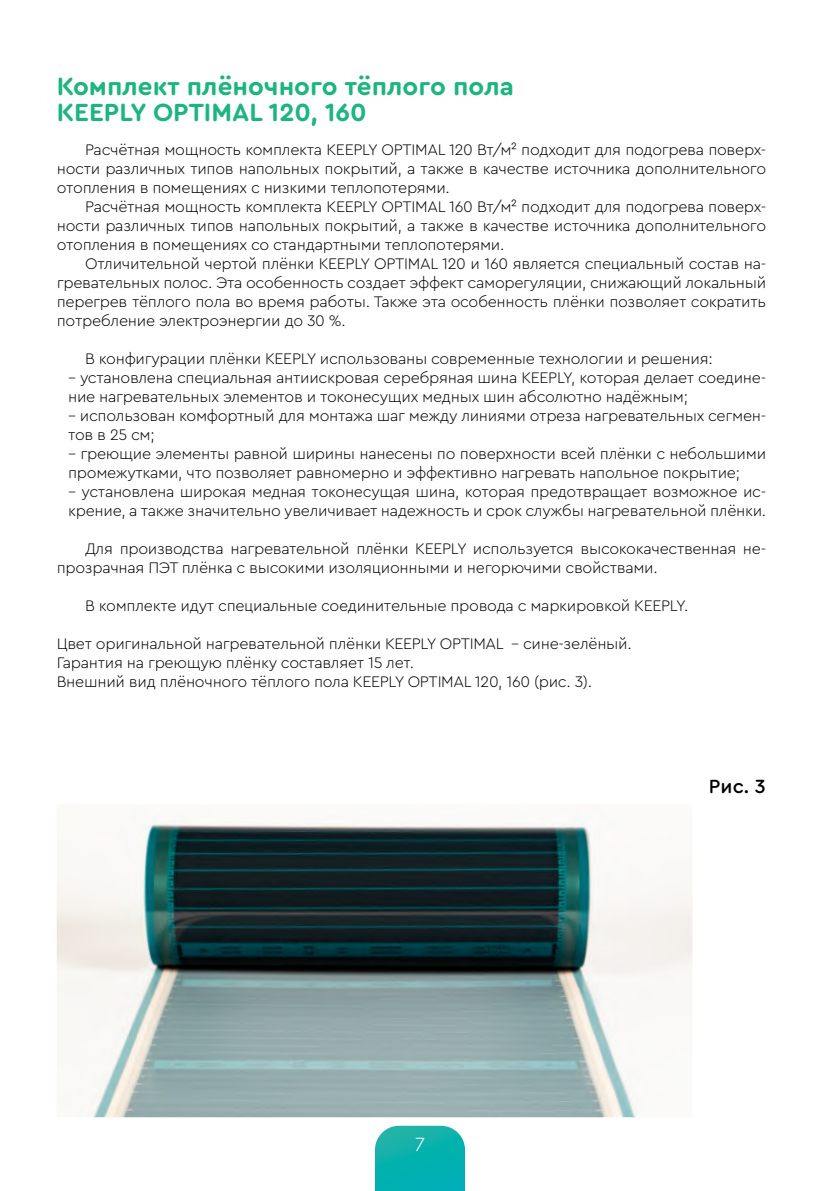
<style>
.page{position:relative;width:840px;height:1191px;background:#fff}
.page>*{position:absolute;margin:0;border:0;box-sizing:border-box;transform-origin:0 0}
.t1{font:700 26px/26px "Cera Round Pro";color:#1cb57f}
.t2{font:500 20px "Cera Round Pro";color:#000}
.t3{font:300 20px "Cera Round Pro DEMO";color:#fff}
.t4{font:300 16px/19px "Cera Round Pro";letter-spacing:-.02em;color:#000}
</style>
<div class="page">
<svg style="left:375px;top:1125px;width:89px;height:66px;background:#15b4b2"></svg>
<img style="left:57px;top:821px;width:635px;height:296px">
<h1 class="t1" style="left:57px;top:72px;width:458px">Комплект плёночного тёплого пола<br>KEEPLY OPTIMAL 120, 160</h1>
<p class="t4" style="left:57px;top:139px;width:710px;text-align:justify;text-indent:28px">Расчётная мощность комплекта KEEPLY OPTIMAL 120 Вт/м² подходит для подогрева поверх&shy;ности различных типов напольных покрытий, а также в качестве источника дополнительного отопления в помещениях с низкими теплопотерями.</p>
<p class="t4" style="left:57px;top:196px;width:710px;text-align:justify;text-indent:28px">Расчётная мощность комплекта KEEPLY OPTIMAL 160 Вт/м² подходит для подогрева поверх&shy;ности различных типов напольных покрытий, а также в качестве источника дополнительного отопления в помещениях со стандартными теплопотерями.</p>
<p class="t4" style="left:57px;top:253px;width:710px;text-align:justify;text-indent:28px">Отличительной чертой плёнки KEEPLY OPTIMAL 120 и 160 является специальный состав на&shy;гревательных полос. Эта особенность создает эффект саморегуляции, снижающий локальный перегрев тёплого пола во время работы. Также эта особенность плёнки позволяет сократить потребление электроэнергии до 30 %.</p>
<p class="t4" style="left:85px;top:348px;width:628px">В конфигурации плёнки KEEPLY использованы современные технологии и решения:</p>
<p class="t4" style="left:68px;top:367px;width:699px">– установлена специальная антиискровая серебряная шина KEEPLY, которая делает соедине&shy;ние нагревательных элементов и токонесущих медных шин абсолютно надёжным;</p>
<p class="t4" style="left:68px;top:405px;width:699px">– использован комфортный для монтажа шаг между линиями отреза нагревательных сегмен&shy;тов в 25 см;</p>
<p class="t4" style="left:68px;top:443px;width:699px">– греющие элементы равной ширины нанесены по поверхности всей плёнки с небольшими промежутками, что позволяет равномерно и эффективно нагревать напольное покрытие;</p>
<p class="t4" style="left:68px;top:481px;width:699px">– установлена широкая медная токонесущая шина, которая предотвращает возможное ис&shy;крение, а также значительно увеличивает надежность и срок службы нагревательной плёнки.</p>
<p class="t4" style="left:57px;top:538px;width:710px;text-indent:28px">Для производства нагревательной плёнки KEEPLY используется высококачественная не&shy;прозрачная ПЭТ плёнка с высокими изоляционными и негорючими свойствами.</p>
<p class="t4" style="left:85px;top:595px;width:604px">В комплекте идут специальные соединительные провода с маркировкой KEEPLY.</p>
<p class="t4" style="left:57px;top:633px;width:576px">Цвет оригинальной нагревательной плёнки KEEPLY OPTIMAL – сине-зелёный.<br>Гарантия на греющую плёнку составляет 15 лет.<br>Внешний вид плёночного тёплого пола KEEPLY OPTIMAL 120, 160 (рис. 3).</p>
<p class="t3" style="left:415px;top:1135px;width:11px">7</p>
<p class="t2" style="left:708px;top:772px;width:58px">Рис. 3</p>
</div>
